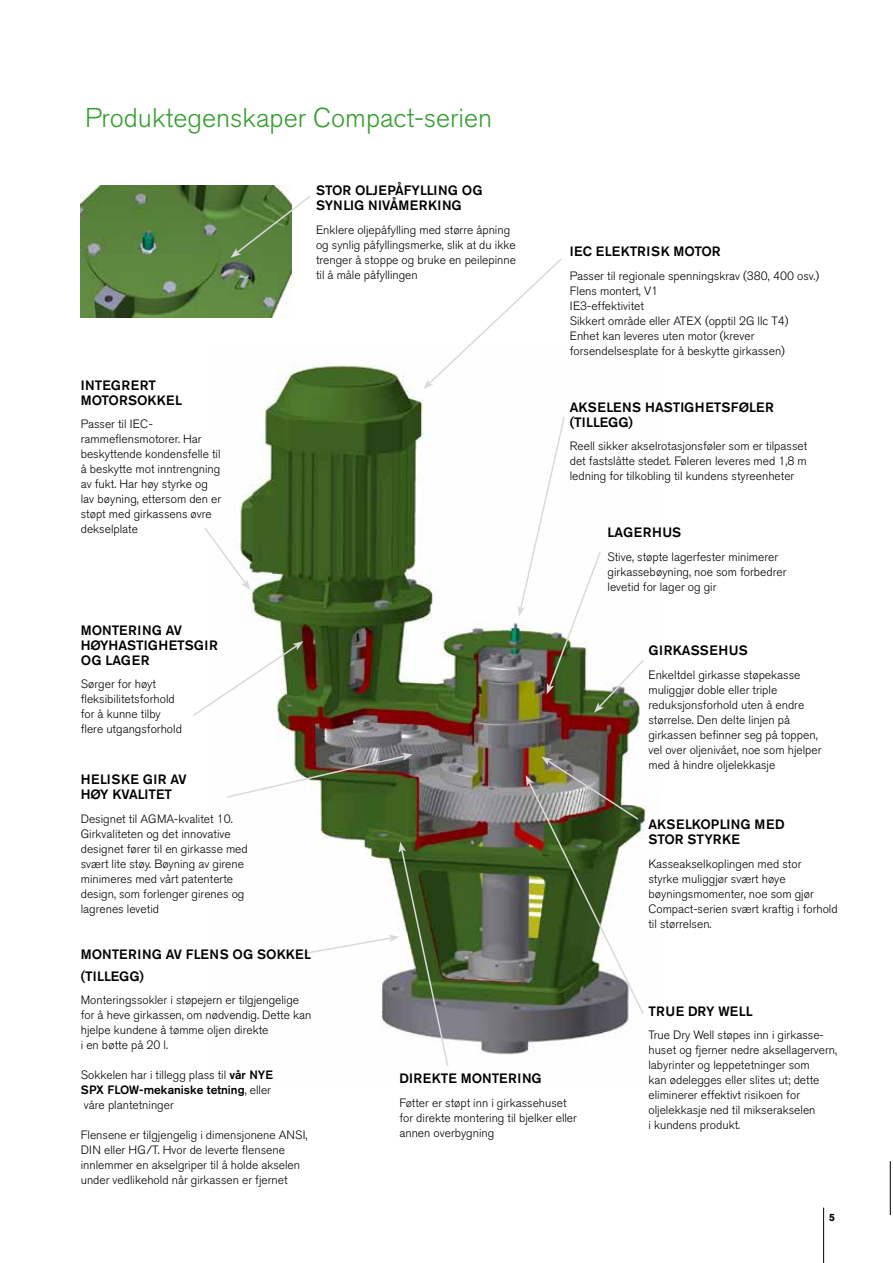
<style>
.page{position:relative;width:893px;height:1263px;background:#fff}
.page>*{position:absolute;margin:0;border:0;box-sizing:border-box;transform-origin:0 0}
.t1{font:300 27px "Akzidenz Grotesk BE";color:#379e31}
.t2{font:500 13.5px/15px "Akzidenz Grotesk BE";color:#000}
.t3{font:500 13.5px "Akzidenz Grotesk BE";letter-spacing:.04em;color:#000}
.t4{font:300 12px/15px "Akzidenz Grotesk BE";color:#000}
.t5{font:700 10.5px "Akzidenz Grotesk BE";color:#000}
.s1{font-weight:500}
</style>
<div class="page">
<hr style="left:823px;top:1207px;width:1px;height:56px;background:#000">
<img style="left:81px;top:185px;width:210px;height:133px">
<img style="left:240px;top:365px;width:417px;height:690px">
<svg style="left:227px;top:753px;width:186px;height:46px"></svg>
<svg style="left:230px;top:194px;width:81px;height:64px"></svg>
<svg style="left:300px;top:842px;width:150px;height:224px"></svg>
<img style="left:526px;top:757px;width:119px;height:259px">
<svg style="left:518px;top:415px;width:127px;height:298px"></svg>
<svg style="left:193px;top:641px;width:110px;height:76px"></svg>
<svg style="left:204px;top:526px;width:46px;height:64px"></svg>
<svg style="left:423px;top:258px;width:140px;height:131px"></svg>
<hr style="left:890px;top:1161px;width:1px;height:54px;background:#000">
<h1 class="t1" style="left:85px;top:102px;width:409px">Produktegenskaper Compact-serien</h1>
<p class="t2" style="left:81px;top:377px;width:103px">INTEGRERT<br>MOTORSOKKEL</p>
<p class="t4" style="left:81px;top:417px;width:142px">Passer til IEC&shy;rammeflensmotorer. Har beskyttende kondensfelle til å beskytte mot inntrengning av fukt. Har høy styrke og lav bøyning, ettersom den er støpt med girkassens øvre dekselplate</p>
<p class="t2" style="left:81px;top:622px;width:138px">MONTERING AV<br>HØYHASTIGHETSGIR<br>OG LAGER</p>
<p class="t4" style="left:81px;top:677px;width:103px">Sørger for høyt fleksibilitetsforhold for å kunne tilby flere utgangsforhold</p>
<p class="t2" style="left:81px;top:772px;width:108px">HELISKE GIR AV<br>HØY KVALITET</p>
<p class="t4" style="left:81px;top:811px;width:169px">Designet til AGMA-kvalitet 10.<br>Girkvaliteten og det innovative designet fører til en girkasse med svært lite støy. Bøyning av girene minimeres med vårt patenterte design, som forlenger girenes og lagrenes levetid</p>
<p class="t2" style="left:316px;top:183px;width:168px">STOR OLJEPÅFYLLING OG<br>SYNLIG NIVÅMERKING</p>
<p class="t4" style="left:316px;top:222px;width:201px">Enklere oljepåfylling med større åpning og synlig påfyllingsmerke, slik at du ikke trenger å stoppe og bruke en peilepinne til å måle påfyllingen</p>
<p class="t2" style="left:570px;top:244px;width:152px">IEC ELEKTRISK MOTOR</p>
<p class="t4" style="left:570px;top:268px;width:251px">Passer til regionale spenningskrav (380, 400 osv.)<br>Flens montert, V1<br>IE3-effektivitet<br>Sikkert område eller ATEX (opptil 2G llc T4)<br>Enhet kan leveres uten motor (krever forsendelsesplate for å beskytte girkassen)</p>
<p class="t2" style="left:570px;top:399px;width:205px">AKSELENS HASTIGHETSFØLER (TILLEGG)</p>
<p class="t4" style="left:570px;top:439px;width:239px;text-align:justify">Reell sikker akselrotasjonsføler som er tilpasset det fastslåtte stedet. Føleren leveres med 1,8 m ledning for tilkobling til kundens styreenheter</p>
<p class="t3" style="left:608px;top:524px;width:75px">LAGERHUS</p>
<p class="t4" style="left:608px;top:549px;width:180px">Stive, støpte lagerfester minimerer girkassebøyning, noe som forbedrer levetid for lager og gir</p>
<p class="t3" style="left:648px;top:642px;width:101px">GIRKASSEHUS</p>
<p class="t4" style="left:648px;top:667px;width:175px">Enkeltdel girkasse støpekasse muliggjør doble eller triple reduksjonsforhold uten å endre størrelse. Den delte linjen på girkassen befinner seg på toppen, vel over oljenivået, noe som hjelper med å hindre oljelekkasje</p>
<p class="t2" style="left:648px;top:816px;width:138px">AKSELKOPLING MED<br>STOR STYRKE</p>
<p class="t4" style="left:648px;top:856px;width:191px">Kasseakselkoplingen med stor<br>styrke muliggjør svært høye bøyningsmomenter, noe som gjør<br>Compact-serien svært kraftig i forhold til størrelsen.</p>
<p class="t2" style="left:81px;top:943px;width:232px;line-height:21.6px">MONTERING AV FLENS OG SOKKEL (TILLEGG)</p>
<p class="t4" style="left:81px;top:992px;width:232px">Monteringssokler i støpejern er tilgjengelige for å heve girkassen, om nødvendig. Dette kan hjelpe kundene å tømme oljen direkte<br>i en bøtte på 20 l.</p>
<p class="t4" style="left:81px;top:1067px;width:194px">Sokkelen har i tillegg plass til <span class="s1">vår NYE<br>SPX FLOW-mekaniske tetning</span>, eller våre plantetninger</p>
<p class="t4" style="left:81px;top:1127px;width:228px">Flensene er tilgjengelig i dimensjonene ANSI, DIN eller HG/T. Hvor de leverte flensene innlemmer en akselgriper til å holde akselen under vedlikehold når girkassen er fjernet</p>
<p class="t2" style="left:399px;top:1071px;width:144px">DIREKTE MONTERING</p>
<p class="t4" style="left:399px;top:1095px;width:179px">Føtter er støpt inn i girkassehuset for direkte montering til bjelker eller annen overbygning</p>
<p class="t2" style="left:648px;top:1003px;width:106px">TRUE DRY WELL</p>
<p class="t4" style="left:648px;top:1028px;width:190px">True Dry Well støpes inn i girkasse&shy;huset og fjerner nedre aksellagervern, labyrinter og leppetetninger som<br>kan ødelegges eller slites ut; dette eliminerer effektivt risikoen for oljelekkasje ned til mikserakselen<br>i kundens produkt.</p>
<p class="t5" style="left:829px;top:1211px;width:7px">5</p>
</div>
